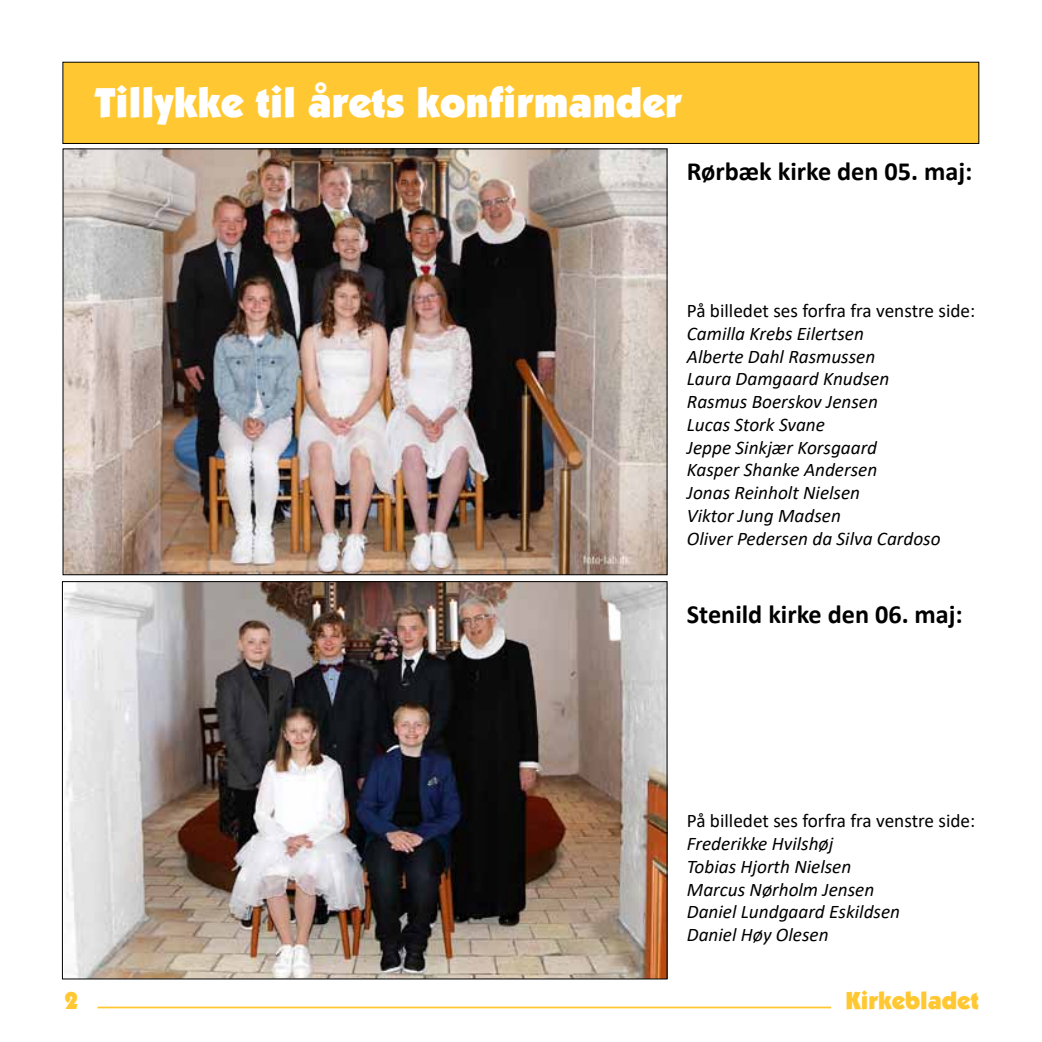
<style>
.page{position:relative;width:1042px;height:1042px;background:#fff}
.page>*{position:absolute;margin:0;border:0;box-sizing:border-box;transform-origin:0 0}
.t1{font:900 42px "Kabel IT Cby BT";color:#fff}
.t2{font:700 26.25px "Calibri";color:#000}
.t3{font:900 24.5px "Kabel IT Cby BT";color:#ffc832}
.t4{font:italic 19.25px/22.8px "Calibri";color:#000}
.t5{font:19.25px "Calibri";color:#000}
</style>
<div class="page">
<hr style="left:97px;top:1006px;width:734px;height:2px;background:#ffc832">
<div style="left:63px;top:62px;width:916px;height:81px;background:#ffc832"></div>
<div style="left:62px;top:62px;width:917px;height:82px;border:1px solid #000"></div>
<img style="left:65px;top:150px;width:600px;height:423px">
<img style="left:64px;top:583px;width:601px;height:394px">
<h1 class="t1" style="left:95px;top:77px;width:588px">Tillykke til årets konfirmander</h1>
<h2 class="t2" style="left:687px;top:153px;width:287px">Rørbæk kirke den 05. maj:</h2>
<p class="t5" style="left:687px;top:297px;width:290px">På billedet ses forfra fra venstre side:</p>
<p class="t4" style="left:687px;top:321px;width:255px">Camilla Krebs Eilertsen<br>Alberte Dahl Rasmussen<br>Laura Damgaard Knudsen<br>Rasmus Boerskov Jensen<br>Lucas Stork Svane<br>Jeppe Sinkjær Korsgaard<br>Kasper Shanke Andersen<br>Jonas Reinholt Nielsen<br>Viktor Jung Madsen<br>Oliver Pedersen da Silva Cardoso</p>
<h2 class="t2" style="left:687px;top:595px;width:277px">Stenild kirke den 06. maj:</h2>
<p class="t5" style="left:687px;top:807px;width:290px">På billedet ses forfra fra venstre side:</p>
<p class="t4" style="left:687px;top:831px;width:215px">Frederikke Hvilshøj<br>Tobias Hjorth Nielsen<br>Marcus Nørholm Jensen<br>Daniel Lundgaard Eskildsen<br>Daniel Høy Olesen</p>
<p class="t3" style="left:64px;top:985px;width:15px">2</p>
<p class="t3" style="left:845px;top:985px;width:135px">Kirkebladet</p>
</div>
